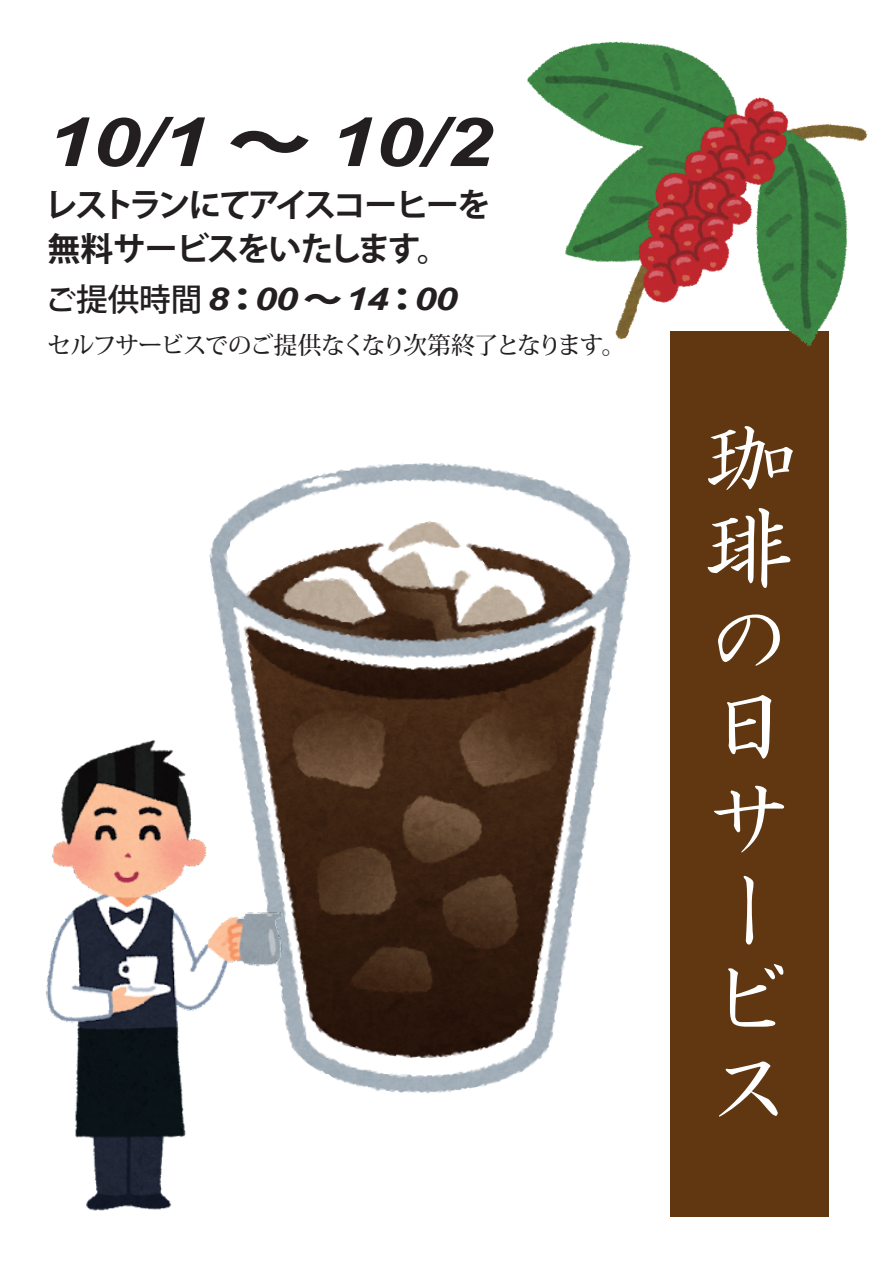
<style>
.page{position:relative;width:893px;height:1263px;background:#fff}
.page>*{position:absolute;margin:0;border:0;box-sizing:border-box;transform-origin:0 0}
.t1{font:90px/90px "HG Seikaishotai PRO";color:#fff}
.t2{font:italic 700 67.5px "Arial";color:#231f20;scale:1.25 1}
.t3{font:700 33px/43.5px "Koz Go Pro";letter-spacing:-.08em;color:#231f20}
.t4{font:italic 700 31.5px "Arial";color:#231f20;scale:1.25 1}
.t5{font:500 24px "Koz Min Pro";letter-spacing:-.075em;color:#231f20}
.s1{font-family:"Koz Go Pro";font-weight:800;font-style:normal}
.s2{font-family:"Koz Go Pro";font-weight:500;font-style:normal}
</style>
<div class="page">
<img style="left:209px;top:463px;width:422px;height:630px">
<img style="left:46px;top:737px;width:288px;height:474px">
<div style="left:670px;top:331px;width:159px;height:886px;background:#603711"></div>
<img style="left:527px;top:41px;width:341px;height:306px">
<h2 class="t2" style="left:47px;top:97px;width:358px">10/1 <span class="s1">～</span> 10/2</h2>
<p class="t3" style="left:45px;top:186px;width:447px">レストランにてアイスコーヒーを無料サービスをいたします。</p>
<p class="t4" style="left:45px;top:278px;width:331px"><span class="s2">ご提供時間</span> 8<span class="s1">：</span>00<span class="s1">～</span>14<span class="s1">：</span>00</p>
<p class="t5" style="left:47px;top:327px;width:580px">セルフサービスでのご提供なくなり次第終了となります。</p>
<h1 class="t1" style="left:705px;top:413px;width:90px">珈琲の日サービス</h1>
</div>
